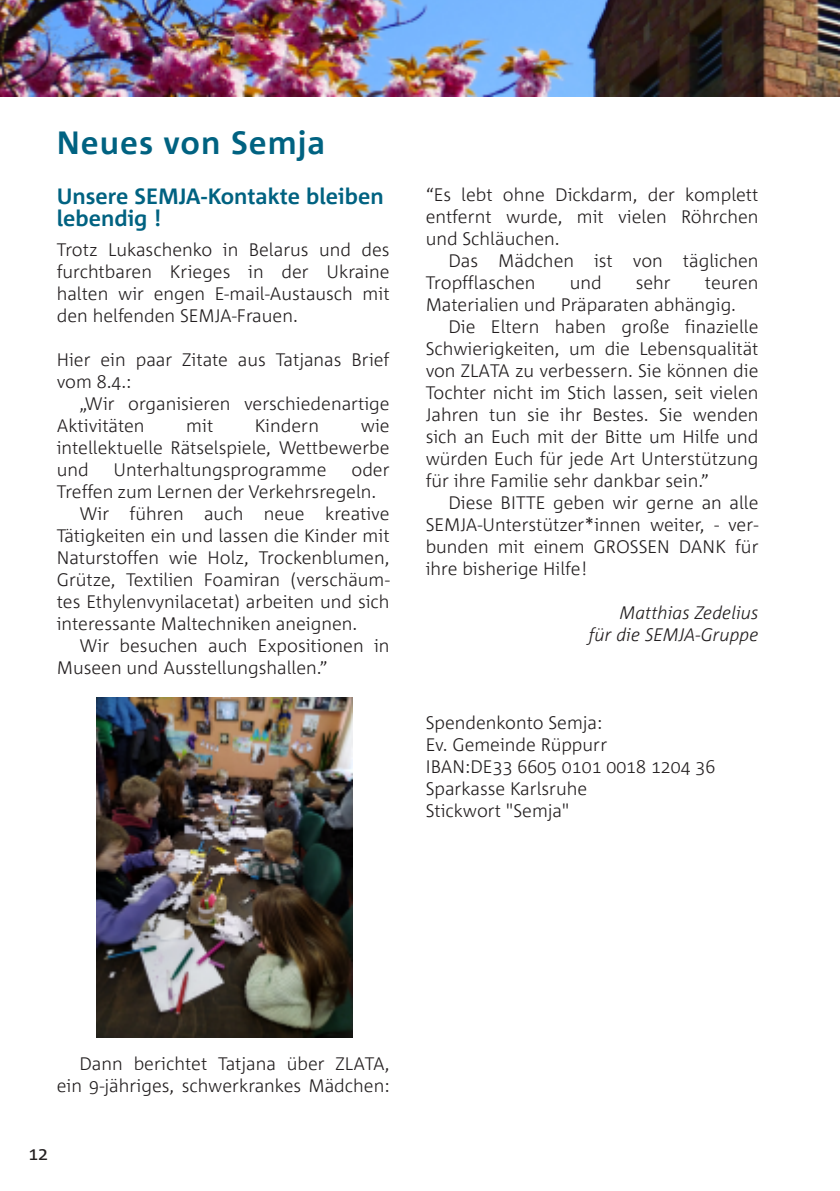
<style>
.page{position:relative;width:840px;height:1191px;background:#fff}
.page>*{position:absolute;margin:0;border:0;box-sizing:border-box;transform-origin:0 0}
.t1{font:700 32px "Corpid C1";letter-spacing:.03em;color:#006281}
.t2{font:700 22px/22px "Corpid C1";color:#006281}
.t3{font:300 18px/22px "Corpid C1";color:#231f20;text-align:justify}
.t4{font:italic 300 18px/22px "Corpid C1";color:#231f20;text-align:right}
.t5{font:18px "Corpid C1";color:#231f20}
</style>
<div class="page">
<img style="left:0;top:0;width:838px;height:96px">
<img style="left:96px;top:697px;width:256px;height:340px">
<h1 class="t1" style="left:57px;top:123px;width:270px">Neues von Semja</h1>
<p class="t2" style="left:57px;top:184px;width:328px">Unsere SEMJA-Kontakte bleiben lebendig !</p>
<p class="t3" style="left:57px;top:238px;width:334px">Trotz Lukaschenko in Belarus und des furchtbaren Krieges in der Ukraine halten wir engen E-mail-Austausch mit den helfenden SEMJA-Frauen.</p>
<p class="t3" style="left:57px;top:348px;width:334px">Hier ein paar Zitate aus Tatjanas Brief vom 8.4.:</p>
<p class="t3" style="left:57px;top:392px;width:334px;text-indent:23px">„Wir organisieren verschiedenartige<br>Aktivitäten</p>
<p class="t3" style="left:186px;top:414px;width:28px">mit</p>
<p class="t3" style="left:255px;top:414px;width:66px">Kindern</p>
<p class="t3" style="left:57px;top:414px;width:334px;text-indent:304px">wie intellektuelle Rätselspiele, Wettbewerbe und</p>
<p class="t3" style="left:113px;top:458px;width:214px">Unterhaltungsprogramme</p>
<p class="t3" style="left:351px;top:458px;width:40px">oder</p>
<p class="t3" style="left:57px;top:480px;width:321px">Treffen zum Lernen der Verkehrsregeln.</p>
<p class="t3" style="left:79px;top:502px;width:311px">Wir führen auch neue kreative</p>
<p class="t3" style="left:57px;top:524px;width:334px">Tätigkeiten ein und lassen die Kinder mit</p>
<p class="t3" style="left:57px;top:546px;width:334px">Naturstoffen wie Holz, Trockenblumen,</p>
<p class="t3" style="left:57px;top:568px;width:334px">Grütze, Textilien Foamiran (verschäum-</p>
<p class="t3" style="left:57px;top:590px;width:334px">tes Ethylenvynilacetat) arbeiten und sich</p>
<p class="t3" style="left:57px;top:612px;width:302px">interessante Maltechniken aneignen.</p>
<p class="t3" style="left:79px;top:634px;width:311px">Wir besuchen auch Expositionen in</p>
<p class="t3" style="left:57px;top:656px;width:272px">Museen und Ausstellungshallen.”</p>
<p class="t3" style="left:425px;top:183px;width:334px">“Es lebt ohne Dickdarm, der komplett entfernt wurde, mit vielen Röhrchen und Schläuchen.</p>
<p class="t3" style="left:425px;top:249px;width:334px;text-indent:23px">Das Mädchen ist von täglichen<br>Tropfflaschen</p>
<p class="t3" style="left:569px;top:271px;width:33px">und</p>
<p class="t3" style="left:635px;top:271px;width:36px">sehr</p>
<p class="t3" style="left:425px;top:271px;width:334px;text-indent:279px">teuren<br>Materialien und Präparaten abhängig.</p>
<p class="t3" style="left:425px;top:315px;width:334px;text-indent:23px">Die Eltern haben große finazielle Schwierigkeiten, um die Lebensqualität von ZLATA zu verbessern. Sie können die Tochter nicht im Stich lassen, seit vielen Jahren tun sie ihr Bestes. Sie wenden sich an Euch mit der Bitte um Hilfe und würden Euch für jede Art Unterstützung für ihre Familie sehr dankbar sein.”</p>
<p class="t3" style="left:425px;top:491px;width:334px;text-indent:23px">Diese BITTE geben wir gerne an alle SEMJA-Unterstützer*innen weiter, - ver&shy;bunden mit einem GROSSEN DANK für ihre bisherige Hilfe!</p>
<p class="t4" style="left:588px;top:601px;width:171px">Matthias Zedelius<br>für die SEMJA-Gruppe</p>
<p class="t3" style="left:425px;top:711px;width:291px;text-align:left">Spendenkonto Semja:<br>Ev. Gemeinde Rüppurr<br>IBAN:DE33 6605 0101 0018 1204 36<br>Sparkasse Karlsruhe<br>Stickwort "Semja"</p>
<p class="t3" style="left:57px;top:1052px;width:334px;text-align:right">Dann berichtet Tatjana über ZLATA, ein 9-jähriges, schwerkrankes Mädchen:</p>
<p class="t5" style="left:28px;top:1142px;width:21px">12</p>
</div>
